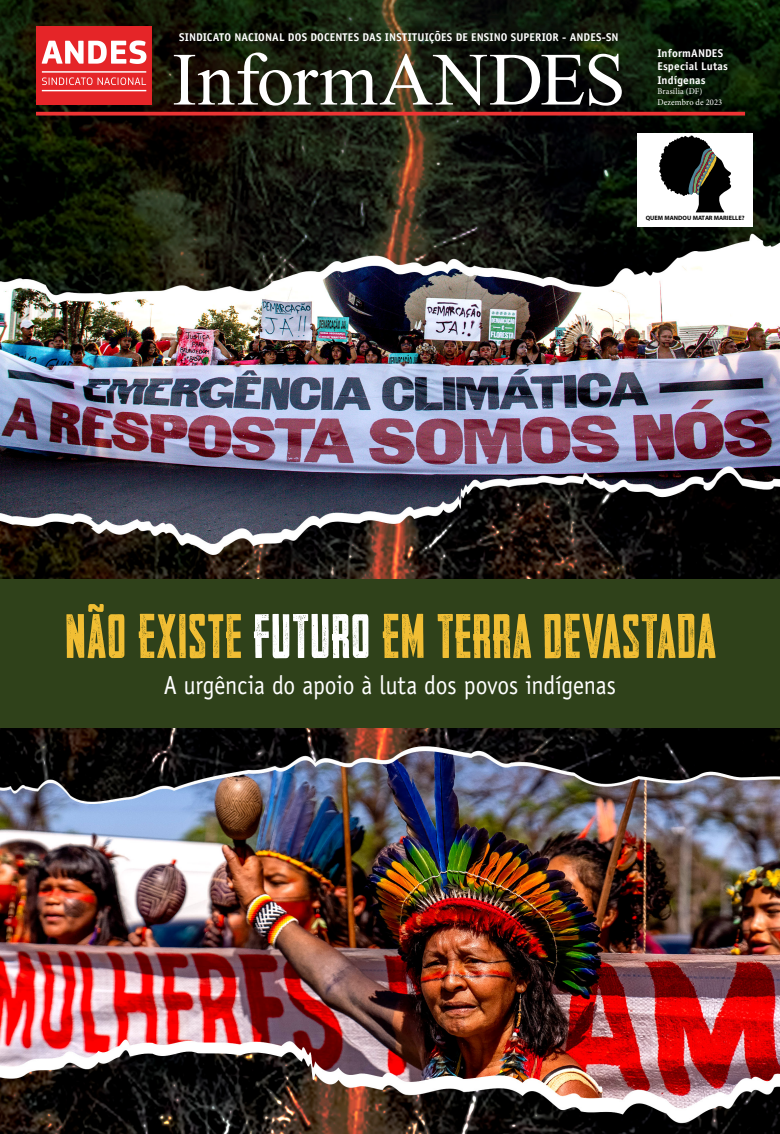
<style>
.page{position:relative;width:780px;height:1134px;background:#fff}
.page>*{position:absolute;margin:0;border:0;box-sizing:border-box;transform-origin:0 0}
.t1{font:75px "Times New Roman";color:#fff}
.t2{font:57.5px "VFC Fantomen Press";letter-spacing:.005em;color:#f1be34;scale:.9 1}
.CHAMADA_DE_CAPA{font:26.25px "Officina Sans Std";letter-spacing:-.01em;color:#fff;scale:.9 1}
.t3{font:700 11.25px/13.5px "Officina Sans Std";letter-spacing:.01em;color:#fff}
.t4{font:8.75px/10.5px "Minion Pro";letter-spacing:.015em;color:#fff;scale:.96 1}
.t5{font:700 6.25px "Myriad Pro";color:#000}
.s1{color:#fff}
</style>
<div class="page">
<img style="left:0;top:0;width:780px;height:1134px">
<svg style="left:36px;top:112px;width:709px;height:4px;background:#d42f2f"></svg>
<div style="left:637px;top:133px;width:115px;height:94px;background:#fff"></div>
<svg style="left:659px;top:136px;width:72px;height:76px"></svg>
<div style="left:0;top:579px;width:780px;height:149px;background:#2f411a"></div>
<div style="left:36px;top:27px;width:116px;height:78px;background:#e52528"></div>
<svg style="left:42px;top:40px;width:104px;height:24px"></svg>
<svg style="left:42px;top:71px;width:104px;height:20px"></svg>
<p class="t3" style="left:179px;top:30px;width:441px">SINDICATO NACIONAL DOS DOCENTES DAS INSTITUIÇÕES DE ENSINO SUPERIOR - ANDES-SN</p>
<p class="t1" style="left:172px;top:27px;width:455px">InformANDES</p>
<p class="t3" style="left:657px;top:46px;width:72px">InformANDES<br>Especial Lutas</p>
<p class="t3" style="left:657px;top:73px;width:50px">Indígenas</p>
<p class="t4" style="left:657px;top:86px;width:69px">Brasília (DF)<br>Dezembro de 2023</p>
<p class="t5" style="left:645px;top:214px;width:100px">QUEM MANDOU MATAR MARIELLE?</p>
<p class="t2" style="left:64px;top:602px;width:725px">NÃO EXISTE <span class="s1">FUTURO</span> EM TERRA DEVASTADA</p>
<p class="CHAMADA_DE_CAPA" style="left:164px;top:669px;width:504px">A urgência do apoio à luta dos povos indígenas</p>
</div>
